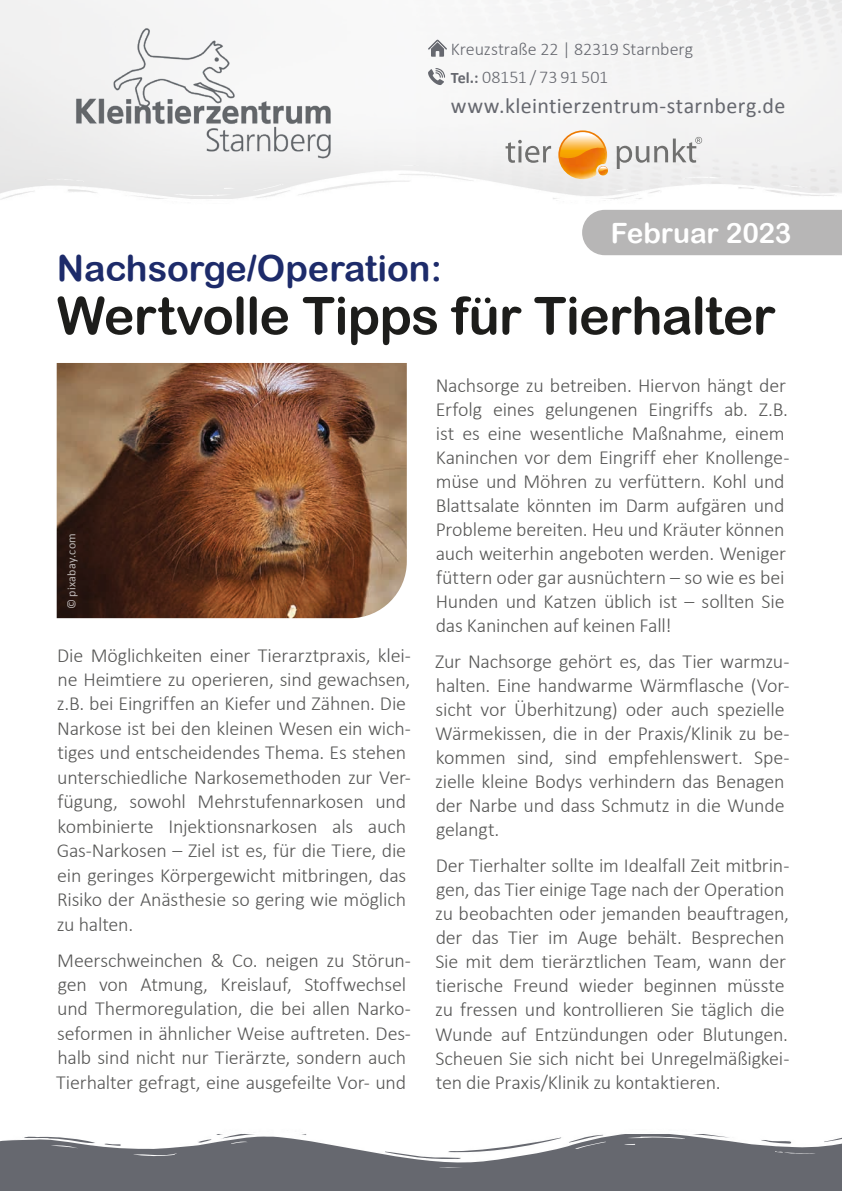
<style>
.page{position:relative;width:842px;height:1191px;background:#fff}
.page>*{position:absolute;margin:0;border:0;box-sizing:border-box;transform-origin:0 0}
.t1{font:52px "Arial Rounded MT Bold";letter-spacing:-.015em;color:#1d1d1b}
.t2{font:36px "Arial Rounded MT Bold";color:#1d2b6a}
.t3{font:28px "Arial Rounded MT Bold";letter-spacing:-.005em;color:#fff}
.t4{font:22px "Calibri";letter-spacing:.015em;color:#66686f}
.t5{font:300 20px/24px "Calibri";letter-spacing:-.01em;color:#575756}
.t6{font:300 18px/28.4px "Calibri";letter-spacing:-.005em;color:#66686f}
.t7{font:12px "Calibri";letter-spacing:.02em;color:#fff}
.s1{font-weight:700;font-size:16px}
</style>
<div class="page">
<div style="left:0;top:1134px;width:842px;height:57px;background:#66686f"></div>
<img style="left:0;top:1134px;width:842px;height:34px">
<img style="left:558px;top:130px;width:49px;height:49px">
<svg style="left:560px;top:132px;width:44px;height:27px"></svg>
<svg style="left:598px;top:166px;width:10px;height:10px"></svg>
<svg style="left:506px;top:140px;width:45px;height:23px"></svg>
<svg style="left:617px;top:137px;width:85px;height:32px"></svg>
<img style="left:62px;top:23px;width:279px;height:141px">
<svg style="left:428px;top:68px;width:17px;height:17px"></svg>
<svg style="left:428px;top:40px;width:19px;height:17px"></svg>
<img style="left:57px;top:363px;width:350px;height:255px">
<div style="left:582px;top:210px;width:260px;height:45px;background:#b7b6b6"></div>
<p class="t6" style="left:451px;top:35px;width:244px">Kreuzstraße 22 | 82319 Starnberg<br><span class="s1">Tel.:</span> 08151 / 73 91 501</p>
<p class="t4" style="left:451px;top:91px;width:336px">www.kleintierzentrum-starnberg.de</p>
<h2 class="t2" style="left:57px;top:247px;width:387px">Nachsorge/Operation:</h2>
<h3 class="t3" style="left:611px;top:216px;width:182px">Februar 2023</h3>
<h1 class="t1" style="left:57px;top:285px;width:720px">Wertvolle Tipps für Tierhalter</h1>
<p class="t7" style="left:63px;top:609px;width:78px;rotate:-90deg">© pixabay.com</p>
<p class="t5" style="left:57px;top:642px;width:356px">Die Möglichkeiten einer Tierarztpraxis, klei&shy;ne Heimtiere zu operieren, sind gewachsen, z.B. bei Eingriffen an Kiefer und Zähnen. Die Narkose ist bei den kleinen Wesen ein wich&shy;tiges und entscheidendes Thema. Es stehen unterschiedliche Narkosemethoden zur Ver&shy;fügung, sowohl Mehrstufennarkosen und kombinierte Injektionsnarkosen als auch Gas-Narkosen – Ziel ist es, für die Tiere, die ein geringes Körpergewicht mitbringen, das Risiko der Anästhesie so gering wie möglich zu halten.</p>
<p class="t5" style="left:56px;top:947px;width:356px">Meerschweinchen &amp; Co. neigen zu Störun&shy;gen von Atmung, Kreislauf, Stoffwechsel und Thermoregulation, die bei allen Narko&shy;seformen in ähnlicher Weise auftreten. Des&shy;halb sind nicht nur Tierärzte, sondern auch Tierhalter gefragt, eine ausgefeilte Vor- und</p>
<p class="t5" style="left:436px;top:373px;width:355px">Nachsorge zu betreiben. Hiervon hängt der Erfolg eines gelungenen Eingriffs ab. Z.B. ist es eine wesentliche Maßnahme, einem Kaninchen vor dem Eingriff eher Knollenge&shy;müse und Möhren zu verfüttern. Kohl und Blattsalate könnten im Darm aufgären und Probleme bereiten. Heu und Kräuter können auch weiterhin angeboten werden. Weniger füttern oder gar ausnüchtern – so wie es bei Hunden und Katzen üblich ist – sollten Sie das Kaninchen auf keinen Fall!</p>
<p class="t5" style="left:435px;top:649px;width:356px">Zur Nachsorge gehört es, das Tier warmzu&shy;halten. Eine handwarme Wärmflasche (Vor&shy;sicht vor Überhitzung) oder auch spezielle Wärmekissen, die in der Praxis/Klinik zu be&shy;kommen sind, sind empfehlenswert. Spe&shy;zielle kleine Bodys verhindern das Benagen der Narbe und dass Schmutz in die Wunde gelangt.</p>
<p class="t5" style="left:435px;top:853px;width:356px">Der Tierhalter sollte im Idealfall Zeit mitbrin&shy;gen, das Tier einige Tage nach der Operation zu beobachten oder jemanden beauftragen, der das Tier im Auge behält. Besprechen Sie mit dem tierärztlichen Team, wann der tierische Freund wieder beginnen müsste zu fressen und kontrollieren Sie täglich die Wunde auf Entzündungen oder Blutungen.<br>Scheuen Sie sich nicht bei Unregelmäßigkei&shy;ten die Praxis/Klinik zu kontaktieren.</p>
</div>
